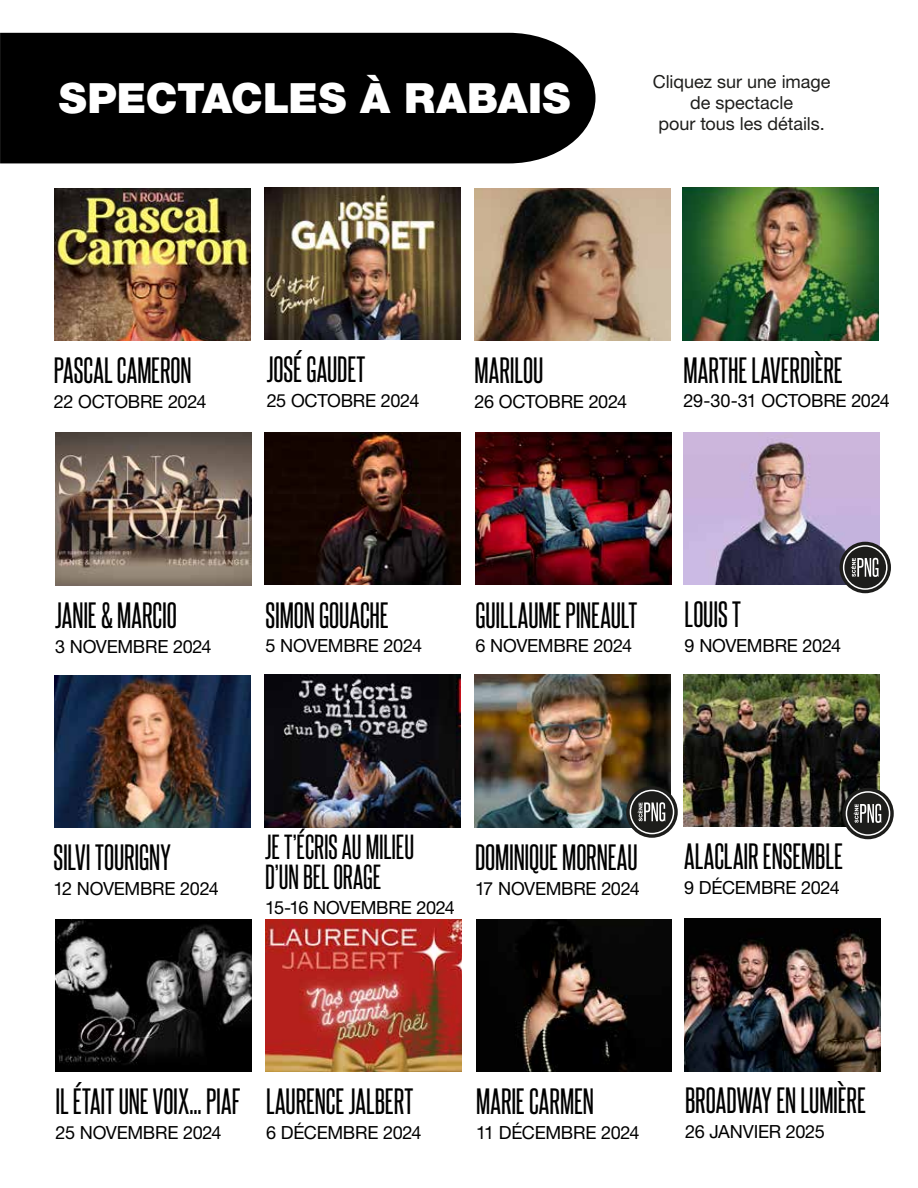
<style>
.page{position:relative;width:918px;height:1188px;background:#fff}
.page>*{position:absolute;margin:0;border:0;box-sizing:border-box;transform-origin:0 0}
.t1{font:900 41.85px "Helvetica Neue LT Std";color:#fff}
.t2{font:31.5px "Steelfish Rg";color:#000}
.t3{font:30px/30px "Steelfish Rg";letter-spacing:-.005em;color:#000}
.t4{font:18.15px "Helvetica Neue LT Std";letter-spacing:-.015em;color:#000}
.t5{font:18px/21px "Helvetica Neue LT Std";letter-spacing:-.005em;color:#1e1e1c;text-align:center}
</style>
<div class="page">
<div style="left:0;top:33px;width:595px;height:130px;background:#000"></div>
<img style="left:54px;top:188px;width:196px;height:153px">
<img style="left:474px;top:188px;width:196px;height:153px">
<img style="left:683px;top:188px;width:196px;height:152px">
<img style="left:55px;top:433px;width:196px;height:152px">
<img style="left:265px;top:432px;width:196px;height:153px">
<img style="left:476px;top:432px;width:195px;height:153px">
<img style="left:684px;top:432px;width:196px;height:153px">
<img style="left:55px;top:675px;width:196px;height:152px">
<img style="left:264px;top:675px;width:196px;height:152px">
<img style="left:475px;top:675px;width:196px;height:152px">
<img style="left:683px;top:674px;width:196px;height:153px">
<img style="left:56px;top:919px;width:196px;height:153px">
<img style="left:266px;top:920px;width:195px;height:151px">
<img style="left:476px;top:919px;width:196px;height:152px">
<img style="left:684px;top:919px;width:196px;height:152px">
<svg style="left:839px;top:542px;width:52px;height:51px"></svg>
<div style="left:844px;top:546px;width:43px;height:43px;background:#1d1d1b;border-radius:50%"></div>
<div style="left:843px;top:545px;width:45px;height:45px;border:2px solid #fff;border-radius:50%"></div>
<svg style="left:851px;top:558px;width:28px;height:19px"></svg>
<img style="left:264px;top:187px;width:196px;height:153px">
<svg style="left:626px;top:786px;width:52px;height:52px"></svg>
<svg style="left:630px;top:790px;width:44px;height:44px"></svg>
<div style="left:630px;top:790px;width:44px;height:44px;border:2px solid #fff;border-radius:50%"></div>
<svg style="left:638px;top:802px;width:27px;height:19px"></svg>
<svg style="left:842px;top:788px;width:52px;height:51px"></svg>
<div style="left:846px;top:792px;width:44px;height:43px;background:#1d1d1b;border-radius:50%"></div>
<div style="left:846px;top:791px;width:44px;height:45px;border:2px solid #fff;border-radius:50%"></div>
<svg style="left:854px;top:804px;width:27px;height:19px"></svg>
<h1 class="t1" style="left:59px;top:73px;width:513px">SPECTACLES À RABAIS</h1>
<p class="t5" style="left:653px;top:71px;width:179px">Cliquez sur une image de spectacle<br>pour tous les détails.</p>
<h2 class="t2" style="left:54px;top:351px;width:139px">PASCAL CAMERON</h2>
<p class="t4" style="left:54px;top:391px;width:154px">22 OCTOBRE 2024</p>
<h2 class="t2" style="left:267px;top:350px;width:100px">JOSÉ GAUDET</h2>
<p class="t4" style="left:267px;top:390px;width:154px">25 OCTOBRE 2024</p>
<h2 class="t2" style="left:475px;top:351px;width:70px">MARILOU</h2>
<p class="t4" style="left:475px;top:391px;width:154px">26 OCTOBRE 2024</p>
<h2 class="t2" style="left:684px;top:350px;width:161px">MARTHE LAVERDIÈRE</h2>
<p class="t4" style="left:684px;top:390px;width:208px">29-30-31 OCTOBRE 2024</p>
<h2 class="t2" style="left:55px;top:596px;width:123px">JANIE &amp; MARCIO</h2>
<p class="t4" style="left:55px;top:636px;width:158px">3 NOVEMBRE 2024</p>
<h2 class="t2" style="left:266px;top:595px;width:125px">SIMON GOUACHE</h2>
<p class="t4" style="left:266px;top:635px;width:158px">5 NOVEMBRE 2024</p>
<h2 class="t2" style="left:476px;top:595px;width:163px">GUILLAUME PINEAULT</h2>
<p class="t4" style="left:476px;top:635px;width:158px">6 NOVEMBRE 2024</p>
<h2 class="t2" style="left:685px;top:595px;width:58px">LOUIS T</h2>
<p class="t4" style="left:685px;top:634px;width:158px">9 NOVEMBRE 2024</p>
<h2 class="t2" style="left:53px;top:838px;width:119px">SILVI TOURIGNY</h2>
<p class="t4" style="left:53px;top:877px;width:167px">12 NOVEMBRE 2024</p>
<h3 class="t3" style="left:265px;top:831px;width:150px">JE T’ÉCRIS AU MILIEU<br>D’UN BEL ORAGE</h3>
<p class="t4" style="left:265px;top:896px;width:191px">15-16 NOVEMBRE 2024</p>
<h2 class="t2" style="left:475px;top:838px;width:164px">DOMINIQUE MORNEAU</h2>
<p class="t4" style="left:475px;top:878px;width:166px">17 NOVEMBRE 2024</p>
<h2 class="t2" style="left:684px;top:837px;width:160px">ALACLAIR ENSEMBLE</h2>
<p class="t4" style="left:684px;top:877px;width:157px">9 DÉCEMBRE 2024</p>
<h2 class="t2" style="left:56px;top:1082px;width:186px">IL ÉTAIT UNE VOIX... PIAF</h2>
<p class="t4" style="left:56px;top:1122px;width:168px">25 NOVEMBRE 2024</p>
<h2 class="t2" style="left:266px;top:1082px;width:149px">LAURENCE JALBERT</h2>
<p class="t4" style="left:266px;top:1122px;width:157px">6 DÉCEMBRE 2024</p>
<h2 class="t2" style="left:476px;top:1082px;width:119px">MARIE CARMEN</h2>
<p class="t4" style="left:476px;top:1122px;width:165px">11 DÉCEMBRE 2024</p>
<h2 class="t2" style="left:685px;top:1081px;width:182px">BROADWAY EN LUMIÈRE</h2>
<p class="t4" style="left:685px;top:1121px;width:141px">26 JANVIER 2025</p>
</div>
